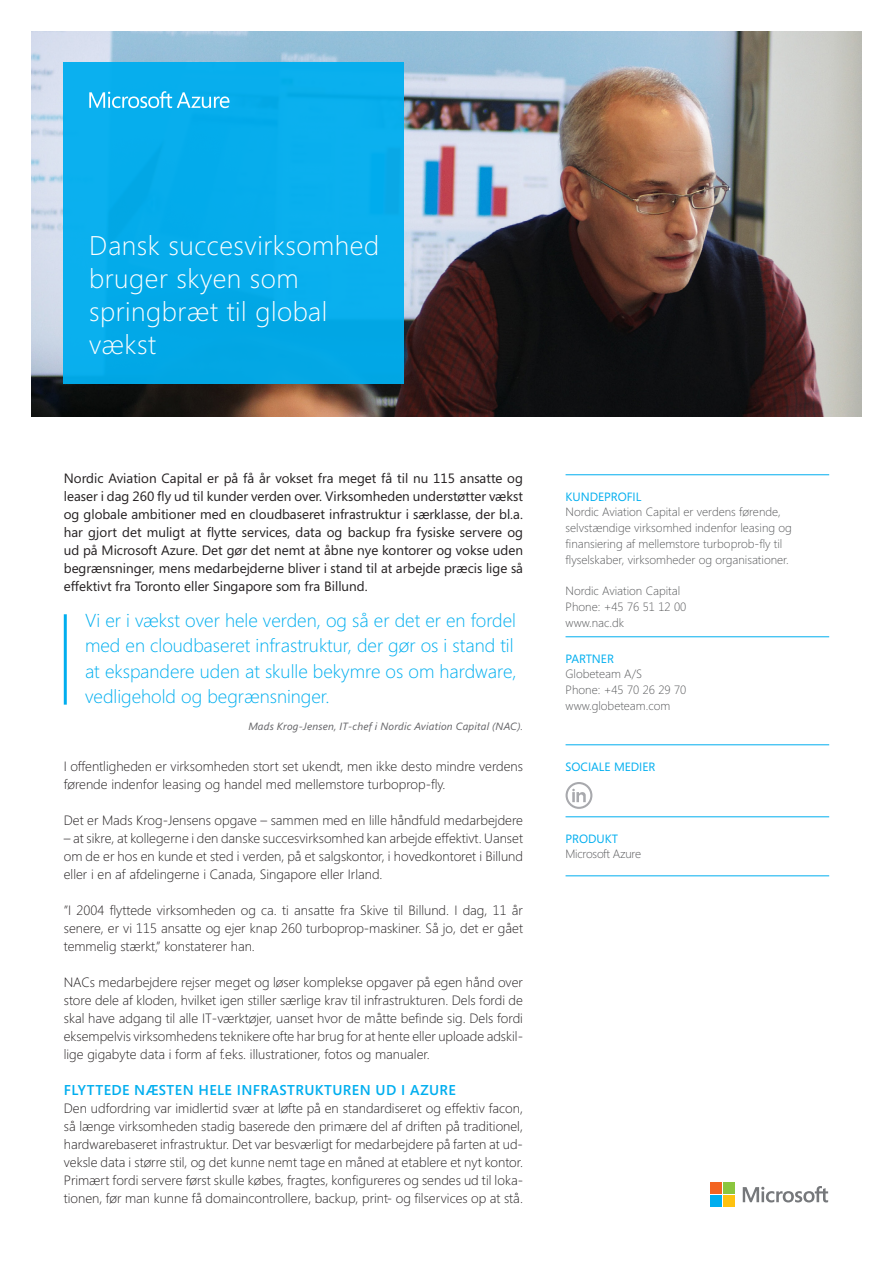
<style>
.page{position:relative;width:893px;height:1263px;background:#fff}
.page>*{position:absolute;margin:0;border:0;box-sizing:border-box;transform-origin:0 0}
.t1{font:300 27px/33px "Segoe";letter-spacing:.02em;color:#fff}
.t2{font:300 18.75px/25.5px "Segoe";color:#00aeef}
.t3{font:600 14.25px "Segoe";letter-spacing:.03em;color:#00aeef}
.t4{font:300 13.5px/18px "Segoe";color:#231f20;text-align:justify}
.t5{font:13.5px/18px "Segoe";color:#231f20;text-align:justify}
.t6{font:300 12px/15.8px "Segoe";color:#57585a}
.t7{font:12px "Segoe";color:#00aeef}
.t8{font:300 12px "Segoe";letter-spacing:-.02em;color:#57585a}
.t9{font:italic 10.5px "Segoe";letter-spacing:.02em;color:#636366}
</style>
<div class="page">
<hr style="left:566px;top:474px;width:263px;height:1px;background:#00aeef">
<hr style="left:566px;top:636px;width:263px;height:1px;background:#00aeef">
<hr style="left:566px;top:744px;width:263px;height:1px;background:#00aeef">
<hr style="left:566px;top:816px;width:263px;height:1px;background:#00aeef">
<hr style="left:566px;top:875px;width:263px;height:1px;background:#00aeef">
<img style="left:32px;top:32px;width:829px;height:385px">
<div style="left:64px;top:63px;width:340px;height:321px;background:#07adec"></div>
<svg style="left:743px;top:1186px;width:85px;height:16px"></svg>
<div style="left:710px;top:1182px;width:12px;height:12px;background:#f36421"></div>
<div style="left:723px;top:1182px;width:12px;height:12px;background:#8bc63e"></div>
<div style="left:710px;top:1195px;width:12px;height:12px;background:#00aeef"></div>
<div style="left:723px;top:1195px;width:12px;height:12px;background:#fec210"></div>
<svg style="left:566px;top:782px;width:26px;height:27px"></svg>
<svg style="left:89px;top:91px;width:140px;height:17px"></svg>
<hr style="left:64px;top:614px;width:3px;height:91px;background:#00aeef">
<h1 class="t1" style="left:89px;top:230px;width:291px">Dansk succesvirksomhed bruger skyen som springbræt til global vækst</h1>
<p class="t5" style="left:64px;top:469px;width:461px">Nordic Aviation Capital er på få år vokset fra meget få til nu 115 ansatte og leaser i dag 260 fly ud til kunder verden over. Virksomheden understøtter vækst og globale ambitioner med en cloudbaseret infrastruktur i særklasse, der bl.a. har gjort det muligt at flytte services, data og backup fra fysiske servere og ud på Microsoft Azure. Det gør det nemt at åbne nye kontorer og vokse uden begrænsninger, mens medarbejderne bliver i stand til at arbejde præcis lige så effektivt fra Toronto eller Singapore som fra Billund.</p>
<h2 class="t2" style="left:85px;top:607px;width:433px">Vi er i vækst over hele verden, og så er det er en fordel med en cloudbaseret infrastruktur, der gør os i stand til at ekspandere uden at skulle bekymre os om hardware, vedligehold og begrænsninger.</h2>
<p class="t9" style="left:248px;top:720px;width:276px">Mads Krog-Jensen, IT-chef i Nordic Aviation Capital (NAC).</p>
<p class="t4" style="left:64px;top:757px;width:461px">I offentligheden er virksomheden stort set ukendt, men ikke desto mindre verdens førende indenfor leasing og handel med mellemstore turboprop-fly.</p>
<p class="t4" style="left:64px;top:811px;width:461px">Det er Mads Krog-Jensens opgave – sammen med en lille håndfuld medarbejdere</p>
<p class="t4" style="left:64px;top:829px;width:461px">– at sikre, at kollegerne i den danske succesvirksomhed kan arbejde effektivt. Uanset om de er hos en kunde et sted i verden, på et salgskontor, i hovedkontoret i Billund eller i en af afdelingerne i Canada, Singapore eller Irland.</p>
<p class="t4" style="left:64px;top:901px;width:461px">”I 2004 flyttede virksomheden og ca. ti ansatte fra Skive til Billund. I dag, 11 år senere, er vi 115 ansatte og ejer knap 260 turboprop-maskiner. Så jo, det er gået temmelig stærkt,” konstaterer han.</p>
<p class="t4" style="left:64px;top:973px;width:461px">NACs medarbejdere rejser meget og løser komplekse opgaver på egen hånd over store dele af kloden, hvilket igen stiller særlige krav til infrastrukturen. Dels fordi de skal have adgang til alle IT-værktøjer, uanset hvor de måtte befinde sig. Dels fordi eksempelvis virksomhedens teknikere ofte har brug for at hente eller uploade adskil&shy;lige gigabyte data i form af f.eks. illustrationer, fotos og manualer.</p>
<p class="t3" style="left:64px;top:1081px;width:394px">FLYTTEDE NÆSTEN HELE INFRASTRUKTUREN UD I AZURE</p>
<p class="t4" style="left:64px;top:1099px;width:461px">Den udfordring var imidlertid svær at løfte på en standardiseret og effektiv facon, så længe virksomheden stadig baserede den primære del af driften på traditionel, hardwarebaseret infrastruktur. Det var besværligt for medarbejdere på farten at ud&shy;veksle data i større stil, og det kunne nemt tage en måned at etablere et nyt kontor.<br>Primært fordi servere først skulle købes, fragtes, konfigureres og sendes ud til loka&shy;tionen, før man kunne få domaincontrollere, backup, print- og filservices op at stå.</p>
<p class="t7" style="left:566px;top:489px;width:77px">KUNDEPROFIL</p>
<p class="t6" style="left:566px;top:504px;width:228px">Nordic Aviation Capital er verdens førende, selvstændige virksomhed indenfor leasing og finansiering af mellemstore turboprob-fly til flyselskaber, virksomheder og organisationer.</p>
<p class="t6" style="left:566px;top:583px;width:122px">Nordic Aviation Capital<br>Phone: +45 76 51 12 00 www.nac.dk</p>
<p class="t7" style="left:566px;top:651px;width:50px">PARTNER</p>
<p class="t6" style="left:566px;top:666px;width:122px">Globeteam A/S<br>Phone: +45 70 26 29 70 www.globeteam.com</p>
<p class="t7" style="left:566px;top:759px;width:91px">SOCIALE MEDIER</p>
<p class="t7" style="left:566px;top:831px;width:54px">PRODUKT</p>
<p class="t8" style="left:566px;top:847px;width:77px">Microsoft Azure</p>
</div>
